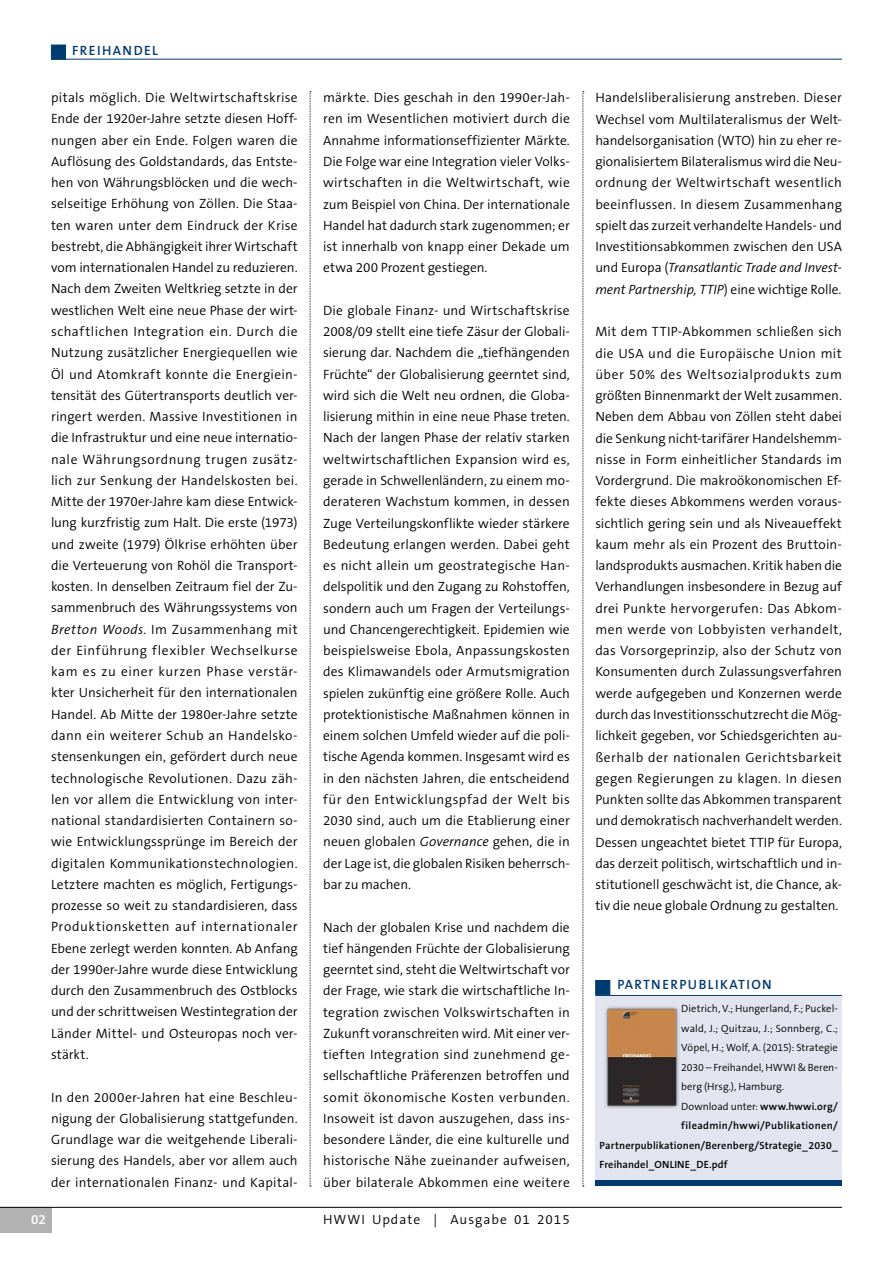
<style>
.page{position:relative;width:893px;height:1263px;background:#fff}
.page>*{position:absolute;margin:0;border:0;box-sizing:border-box;transform-origin:0 0}
.t1{font:300 13.5px/21.3px "The Sans B4";letter-spacing:.005em;color:#000;text-align:justify}
.t2{font:600 13.5px "The Sans B6";letter-spacing:.1em;color:#003b70}
.t3{font:300 13.5px "The Sans B4";letter-spacing:.075em;color:#000}
.t4{font:600 13.5px "The Sans B6";color:#fff}
.t5{font:300 10.5px/19.5px "The Sans B4";letter-spacing:.005em;color:#000}
.t6{font:600 10.5px/19.5px "The Sans B6";letter-spacing:.015em;color:#000;text-align:justify}
.s1{font-style:italic}
.s2{font-family:"The Sans B6";font-weight:600}
</style>
<div class="page">
<svg style="left:310px;top:91px;width:1px;height:1096px"></svg>
<div style="left:51px;top:45px;width:15px;height:15px;background:#003b70"></div>
<hr style="left:51px;top:59px;width:791px;height:1px;background:#003b70">
<div style="left:0;top:1208px;width:51px;height:25px;background:#b3b2b2"></div>
<hr style="left:0;top:1207px;width:842px;height:1px;background:#000">
<svg style="left:583px;top:91px;width:1px;height:1096px"></svg>
<div style="left:595px;top:996px;width:247px;height:184px;background:#e2e5f0"></div>
<div style="left:596px;top:1180px;width:246px;height:6px;background:#003b70"></div>
<hr style="left:595px;top:995px;width:247px;height:1px;background:#003b70">
<div style="left:595px;top:980px;width:15px;height:15px;background:#003b70;border:1px solid #003b70"></div>
<img style="left:605px;top:1006px;width:74px;height:103px">
<p class="t2" style="left:72px;top:43px;width:87px">FREIHANDEL</p>
<p class="t1" style="left:51px;top:87px;width:248px">pitals möglich. Die Weltwirtschaftskrise Ende der 1920er-Jahre setzte diesen Hoff&shy;nungen aber ein Ende. Folgen waren die Auflösung des Goldstandards, das Entste&shy;hen von Währungsblöcken und die wech&shy;selseitige Erhöhung von Zöllen. Die Staa&shy;ten waren unter dem Eindruck der Krise bestrebt, die Abhängigkeit ihrer Wirtschaft vom internationalen Handel zu reduzieren.<br>Nach dem Zweiten Weltkrieg setzte in der westlichen Welt eine neue Phase der wirt&shy;schaftlichen Integration ein. Durch die Nutzung zusätzlicher Energiequellen wie Öl und Atomkraft konnte die Energiein&shy;tensität des Gütertransports deutlich ver&shy;ringert werden. Massive Investitionen in die Infrastruktur und eine neue internatio&shy;nale Währungsordnung trugen zusätz&shy;lich zur Senkung der Handelskosten bei.<br>Mitte der 1970er-Jahre kam diese Entwick&shy;lung kurzfristig zum Halt. Die erste (1973) und zweite (1979) Ölkrise erhöhten über die Verteuerung von Rohöl die Transport&shy;kosten. In denselben Zeitraum fiel der Zu&shy;sammenbruch des Währungssystems von <span class="s1">Bretton Woods</span>. Im Zusammenhang mit der Einführung flexibler Wechselkurse kam es zu einer kurzen Phase verstär&shy;kter Unsicherheit für den internationalen Handel. Ab Mitte der 1980er-Jahre setzte dann ein weiterer Schub an Handelsko&shy;stensenkungen ein, gefördert durch neue technologische Revolutionen. Dazu zäh&shy;len vor allem die Entwicklung von inter&shy;national standardisierten Containern so&shy;wie Entwicklungssprünge im Bereich der digitalen Kommunikationstechnologien.<br>Letztere machten es möglich, Fertigungs&shy;prozesse so weit zu standardisieren, dass Produktionsketten auf internationaler Ebene zerlegt werden konnten. Ab Anfang der 1990er-Jahre wurde diese Entwicklung durch den Zusammenbruch des Ostblocks und der schrittweisen Westintegration der Länder Mittel- und Osteuropas noch ver&shy;stärkt.</p>
<p class="t1" style="left:51px;top:1087px;width:248px">In den 2000er-Jahren hat eine Beschleu&shy;nigung der Globalisierung stattgefunden.<br>Grundlage war die weitgehende Liberali&shy;sierung des Handels, aber vor allem auch der internationalen Finanz- und Kapital-</p>
<p class="t1" style="left:323px;top:87px;width:248px">märkte. Dies geschah in den 1990er-Jah&shy;ren im Wesentlichen motiviert durch die Annahme informationseffizienter Märkte.<br>Die Folge war eine Integration vieler Volks&shy;wirtschaften in die Weltwirtschaft, wie zum Beispiel von China. Der internationale Handel hat dadurch stark zugenommen; er ist innerhalb von knapp einer Dekade um etwa 200 Prozent gestiegen.</p>
<p class="t1" style="left:323px;top:300px;width:248px">Die globale Finanz- und Wirtschaftskrise 2008/09 stellt eine tiefe Zäsur der Globali&shy;sierung dar. Nachdem die „tiefhängenden Früchte“ der Globalisierung geerntet sind, wird sich die Welt neu ordnen, die Globa&shy;lisierung mithin in eine neue Phase treten.<br>Nach der langen Phase der relativ starken weltwirtschaftlichen Expansion wird es, gerade in Schwellenländern, zu einem mo&shy;derateren Wachstum kommen, in dessen Zuge Verteilungskonflikte wieder stärkere Bedeutung erlangen werden. Dabei geht es nicht allein um geostrategische Han&shy;delspolitik und den Zugang zu Rohstoffen, sondern auch um Fragen der Verteilungs&shy;und Chancengerechtigkeit. Epidemien wie beispielsweise Ebola, Anpassungskosten des Klimawandels oder Armutsmigration spielen zukünftig eine größere Rolle. Auch protektionistische Maßnahmen können in einem solchen Umfeld wieder auf die poli&shy;tische Agenda kommen. Insgesamt wird es in den nächsten Jahren, die entscheidend für den Entwicklungspfad der Welt bis 2030 sind, auch um die Etablierung einer neuen globalen <span class="s1">Governance</span> gehen, die in der Lage ist, die globalen Risiken beherrsch&shy;bar zu machen.</p>
<p class="t1" style="left:323px;top:917px;width:248px">Nach der globalen Krise und nachdem die tief hängenden Früchte der Globalisierung geerntet sind, steht die Weltwirtschaft vor der Frage, wie stark die wirtschaftliche In&shy;tegration zwischen Volkswirtschaften in Zukunft voranschreiten wird. Mit einer ver&shy;tieften Integration sind zunehmend ge&shy;sellschaftliche Präferenzen betroffen und somit ökonomische Kosten verbunden.<br>Insoweit ist davon auszugehen, dass ins&shy;besondere Länder, die eine kulturelle und historische Nähe zueinander aufweisen, über bilaterale Abkommen eine weitere</p>
<p class="t4" style="left:31px;top:1212px;width:16px">02</p>
<p class="t3" style="left:323px;top:1212px;width:248px">HWWI Update | Ausgabe 01 2015</p>
<p class="t1" style="left:595px;top:88px;width:248px">Handelsliberalisierung anstreben. Dieser Wechsel vom Multilateralismus der Welt&shy;handelsorganisation (WTO) hin zu eher re&shy;gionalisiertem Bilateralismus wird die Neu&shy;ordnung der Weltwirtschaft wesentlich beeinflussen. In diesem Zusammenhang spielt das zurzeit verhandelte Handels- und Investitionsabkommen zwischen den USA und Europa (<span class="s1">Transatlantic Trade and Invest&shy;ment Partnership, TTIP</span>) eine wichtige Rolle.</p>
<p class="t1" style="left:595px;top:321px;width:248px">Mit dem TTIP-Abkommen schließen sich die USA und die Europäische Union mit über 50% des Weltsozialprodukts zum größten Binnenmarkt der Welt zusammen.<br>Neben dem Abbau von Zöllen steht dabei die Senkung nicht-tarifärer Handelshemm&shy;nisse in Form einheitlicher Standards im Vordergrund. Die makroökonomischen Ef&shy;fekte dieses Abkommens werden voraus&shy;sichtlich gering sein und als Niveaueffekt kaum mehr als ein Prozent des Bruttoin&shy;landsprodukts ausmachen. Kritik haben die Verhandlungen insbesondere in Bezug auf drei Punkte hervorgerufen: Das Abkom&shy;men werde von Lobbyisten verhandelt, das Vorsorgeprinzip, also der Schutz von Konsumenten durch Zulassungsverfahren werde aufgegeben und Konzernen werde durch das Investitionsschutzrecht die Mög&shy;lichkeit gegeben, vor Schiedsgerichten au&shy;ßerhalb der nationalen Gerichtsbarkeit gegen Regierungen zu klagen. In diesen Punkten sollte das Abkommen transparent und demokratisch nachverhandelt werden.<br>Dessen ungeachtet bietet TTIP für Europa, das derzeit politisch, wirtschaftlich und in&shy;stitutionell geschwächt ist, die Chance, ak&shy;tiv die neue globale Ordnung zu gestalten.</p>
<p class="t2" style="left:617px;top:977px;width:156px">PARTNERPUBLIKATION</p>
<p class="t5" style="left:681px;top:999px;width:158px">Dietrich, V.; Hungerland, F.; Puckel&shy;wald, J.; Quitzau, J.; Sonnberg, C.; Vöpel, H.; Wolf, A. (2015): Strategie 2030 – Freihandel, HWWI &amp; Beren&shy;berg (Hrsg.), Hamburg.<br>Download unter: <span class="s2">www.hwwi.org/</span></p>
<p class="t6" style="left:600px;top:1116px;width:240px;text-indent:82px">fileadmin/hwwi/Publikationen/ Partnerpublikationen/Berenberg/Strategie_2030_ Freihandel_ONLINE_DE.pdf</p>
</div>
